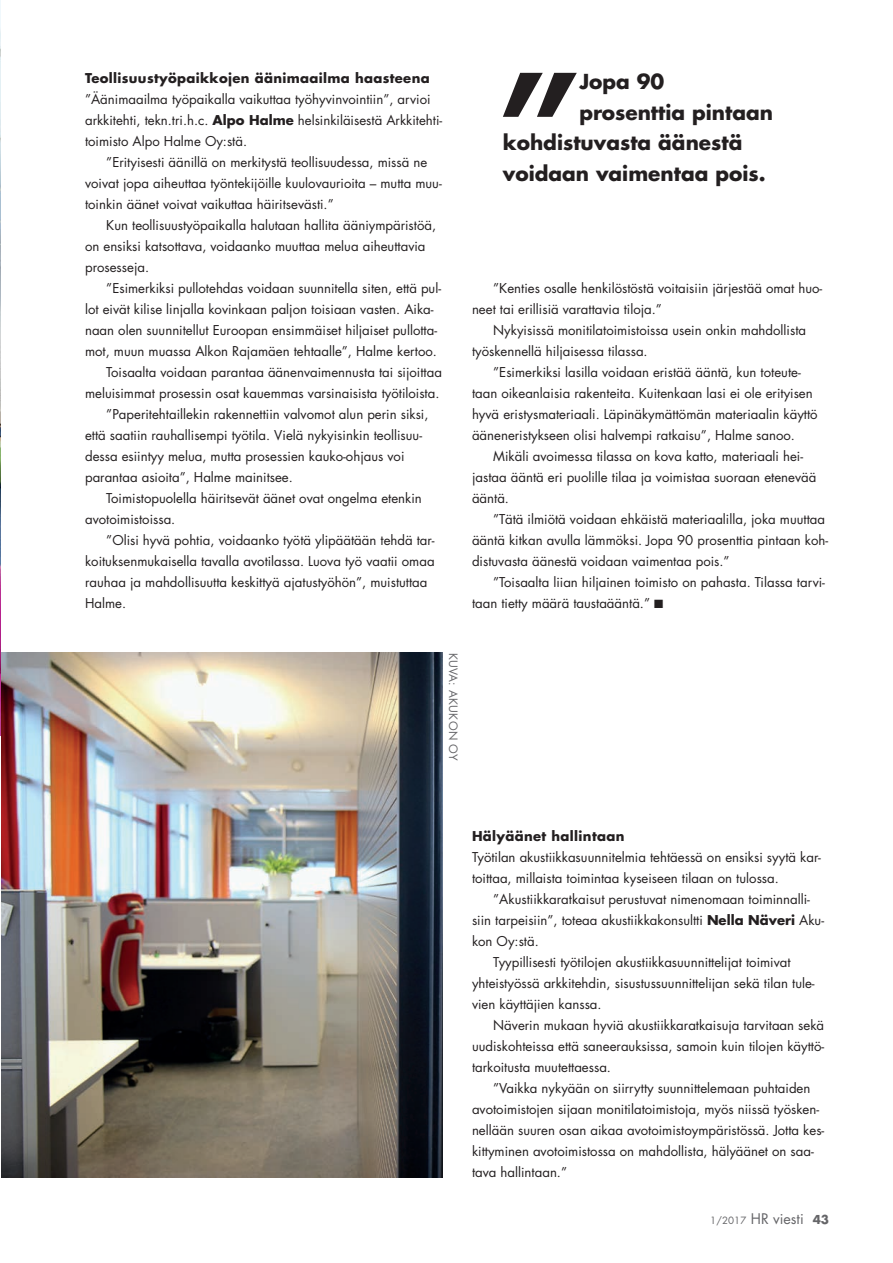
<style>
.page{position:relative;width:893px;height:1263px;background:#fff}
.page>*{position:absolute;margin:0;border:0;box-sizing:border-box;transform-origin:0 0}
.t1{font:700 133.05px "Futura Std";color:#231f20}
.t2{font:700 20.1px "Futura Std";color:#231f20}
.t3{font:14.25px "Futura Std";color:#656568}
.t4{font:13.2px/21px "Futura Std";color:#231f20}
.t5{font:700 13.2px "Futura Std";letter-spacing:.025em;color:#231f20}
.t6{font:11.25px "Futura Std";letter-spacing:.03em;color:#656568}
.s1{font-weight:700}
.s2{font-size:9.75px}
.s3{font-weight:700;font-size:12px}
</style>
<div class="page">
<img style="left:0;top:1px;width:1px;height:735px">
<img style="left:1px;top:653px;width:441px;height:525px">
<p class="t5" style="left:85px;top:69px;width:346px">Teollisuustyöpaikkojen äänimaailma haasteena</p>
<p class="t4" style="left:85px;top:89px;width:359px">”Äänimaailma työpaikalla vaikuttaa työhyvinvointiin”, arvioi arkkitehti, tekn.tri.h.c. <span class="s1">Alpo Halme</span> helsinkiläisestä Arkkitehti&shy;toimisto Alpo Halme Oy:stä.</p>
<p class="t4" style="left:85px;top:152px;width:358px;text-indent:21px">”Erityisesti äänillä on merkitystä teollisuudessa, missä ne voivat jopa aiheuttaa työntekijöille kuulovaurioita – mutta muu&shy;toinkin äänet voivat vaikuttaa häiritsevästi.”</p>
<p class="t4" style="left:85px;top:215px;width:353px;text-indent:21px">Kun teollisuustyöpaikalla halutaan hallita ääniympäristöä, on ensiksi katsottava, voidaanko muuttaa melua aiheuttavia prosesseja.</p>
<p class="t4" style="left:106px;top:278px;width:336px">”Esimerkiksi pullotehdas voidaan suunnitella siten, että pul-</p>
<p class="t4" style="left:85px;top:299px;width:350px">lot eivät kilise linjalla kovinkaan paljon toisiaan vasten. Aika-</p>
<p class="t4" style="left:85px;top:320px;width:354px">naan olen suunnitellut Euroopan ensimmäiset hiljaiset pullotta-</p>
<p class="t4" style="left:85px;top:341px;width:353px">mot, muun muassa Alkon Rajamäen tehtaalle”, Halme kertoo.</p>
<p class="t4" style="left:106px;top:362px;width:337px">Toisaalta voidaan parantaa äänenvaimennusta tai sijoittaa</p>
<p class="t4" style="left:85px;top:383px;width:356px">meluisimmat prosessin osat kauemmas varsinaisista työtiloista.</p>
<p class="t4" style="left:106px;top:404px;width:324px">”Paperitehtaillekin rakennettiin valvomot alun perin siksi,</p>
<p class="t4" style="left:85px;top:425px;width:339px">että saatiin rauhallisempi työtila. Vielä nykyisinkin teollisuu-</p>
<p class="t4" style="left:85px;top:446px;width:321px">dessa esiintyy melua, mutta prosessien kauko-ohjaus voi</p>
<p class="t4" style="left:85px;top:467px;width:209px">parantaa asioita”, Halme mainitsee.</p>
<p class="t4" style="left:106px;top:488px;width:317px">Toimistopuolella häiritsevät äänet ovat ongelma etenkin</p>
<p class="t4" style="left:85px;top:509px;width:92px">avotoimistoissa.</p>
<p class="t4" style="left:106px;top:530px;width:330px">”Olisi hyvä pohtia, voidaanko työtä ylipäätään tehdä tar-</p>
<p class="t4" style="left:85px;top:551px;width:351px">koituksenmukaisella tavalla avotilassa. Luova työ vaatii omaa</p>
<p class="t4" style="left:85px;top:572px;width:344px">rauhaa ja mahdollisuutta keskittyä ajatustyöhön”, muistuttaa</p>
<p class="t4" style="left:85px;top:593px;width:43px">Halme.</p>
<h1 class="t1" style="left:496px;top:35px;width:85px">”</h1>
<h2 class="t2" style="left:579px;top:68px;width:87px">Jopa 90</h2>
<h2 class="t2" style="left:579px;top:99px;width:195px">prosenttia pintaan</h2>
<h2 class="t2" style="left:503px;top:129px;width:241px">kohdistuvasta äänestä</h2>
<h2 class="t2" style="left:503px;top:160px;width:264px">voidaan vaimentaa pois.</h2>
<p class="t4" style="left:472px;top:278px;width:352px;text-indent:21px">”Kenties osalle henkilöstöstä voitaisiin järjestää omat huo&shy;neet tai erillisiä varattavia tiloja.”</p>
<p class="t4" style="left:472px;top:320px;width:336px;text-indent:21px">Nykyisissä monitilatoimistoissa usein onkin mahdollista työskennellä hiljaisessa tilassa.</p>
<p class="t4" style="left:472px;top:362px;width:347px;text-indent:21px">”Esimerkiksi lasilla voidaan eristää ääntä, kun toteute&shy;taan oikeanlaisia rakenteita. Kuitenkaan lasi ei ole erityisen hyvä eristysmateriaali. Läpinäkymättömän materiaalin käyttö ääneneristykseen olisi halvempi ratkaisu”, Halme sanoo.</p>
<p class="t4" style="left:472px;top:446px;width:346px;text-indent:21px">Mikäli avoimessa tilassa on kova katto, materiaali hei&shy;jastaa ääntä eri puolille tilaa ja voimistaa suoraan etenevää ääntä.</p>
<p class="t4" style="left:472px;top:509px;width:358px;text-indent:21px">”Tätä ilmiötä voidaan ehkäistä materiaalilla, joka muuttaa ääntä kitkan avulla lämmöksi. Jopa 90 prosenttia pintaan koh&shy;distuvasta äänestä voidaan vaimentaa pois.”</p>
<p class="t4" style="left:472px;top:572px;width:354px;text-indent:21px">”Toisaalta liian hiljainen toimisto on pahasta. Tilassa tarvi&shy;taan tietty määrä taustaääntä.” ■</p>
<p class="t6" style="left:461px;top:653px;width:110px;rotate:90deg">KUVA: AKUKON OY</p>
<p class="t5" style="left:472px;top:827px;width:154px">Hälyäänet hallintaan</p>
<p class="t4" style="left:472px;top:846px;width:350px">Työtilan akustiikkasuunnitelmia tehtäessä on ensiksi syytä kar&shy;toittaa, millaista toimintaa kyseiseen tilaan on tulossa.</p>
<p class="t4" style="left:493px;top:888px;width:318px">”Akustiikkaratkaisut perustuvat nimenomaan toiminnalli-</p>
<p class="t4" style="left:472px;top:909px;width:354px">siin tarpeisiin”, toteaa akustiikkakonsultti <span class="s1">Nella Näveri</span> Aku-</p>
<p class="t4" style="left:472px;top:930px;width:68px">kon Oy:stä.</p>
<p class="t4" style="left:493px;top:951px;width:299px">Tyypillisesti työtilojen akustiikkasuunnittelijat toimivat</p>
<p class="t4" style="left:472px;top:972px;width:344px">yhteistyössä arkkitehdin, sisustussuunnittelijan sekä tilan tule-</p>
<p class="t4" style="left:472px;top:993px;width:131px">vien käyttäjien kanssa.</p>
<p class="t4" style="left:493px;top:1014px;width:332px">Näverin mukaan hyviä akustiikkaratkaisuja tarvitaan sekä</p>
<p class="t4" style="left:472px;top:1035px;width:354px">uudiskohteissa että saneerauksissa, samoin kuin tilojen käyttö-</p>
<p class="t4" style="left:472px;top:1056px;width:141px">tarkoitusta muutettaessa.</p>
<p class="t4" style="left:493px;top:1077px;width:319px">”Vaikka nykyään on siirrytty suunnittelemaan puhtaiden</p>
<p class="t4" style="left:472px;top:1098px;width:349px">avotoimistojen sijaan monitilatoimistoja, myös niissä työsken-</p>
<p class="t4" style="left:472px;top:1119px;width:354px">nellään suuren osan aikaa avotoimistoympäristössä. Jotta kes-</p>
<p class="t4" style="left:472px;top:1140px;width:343px">kittyminen avotoimistossa on mahdollista, hälyäänet on saa-</p>
<p class="t4" style="left:472px;top:1161px;width:97px">tava hallintaan.”</p>
<p class="t3" style="left:710px;top:1209px;width:120px"><span class="s2">1/2017</span> HR viesti <span class="s3">43</span></p>
</div>
